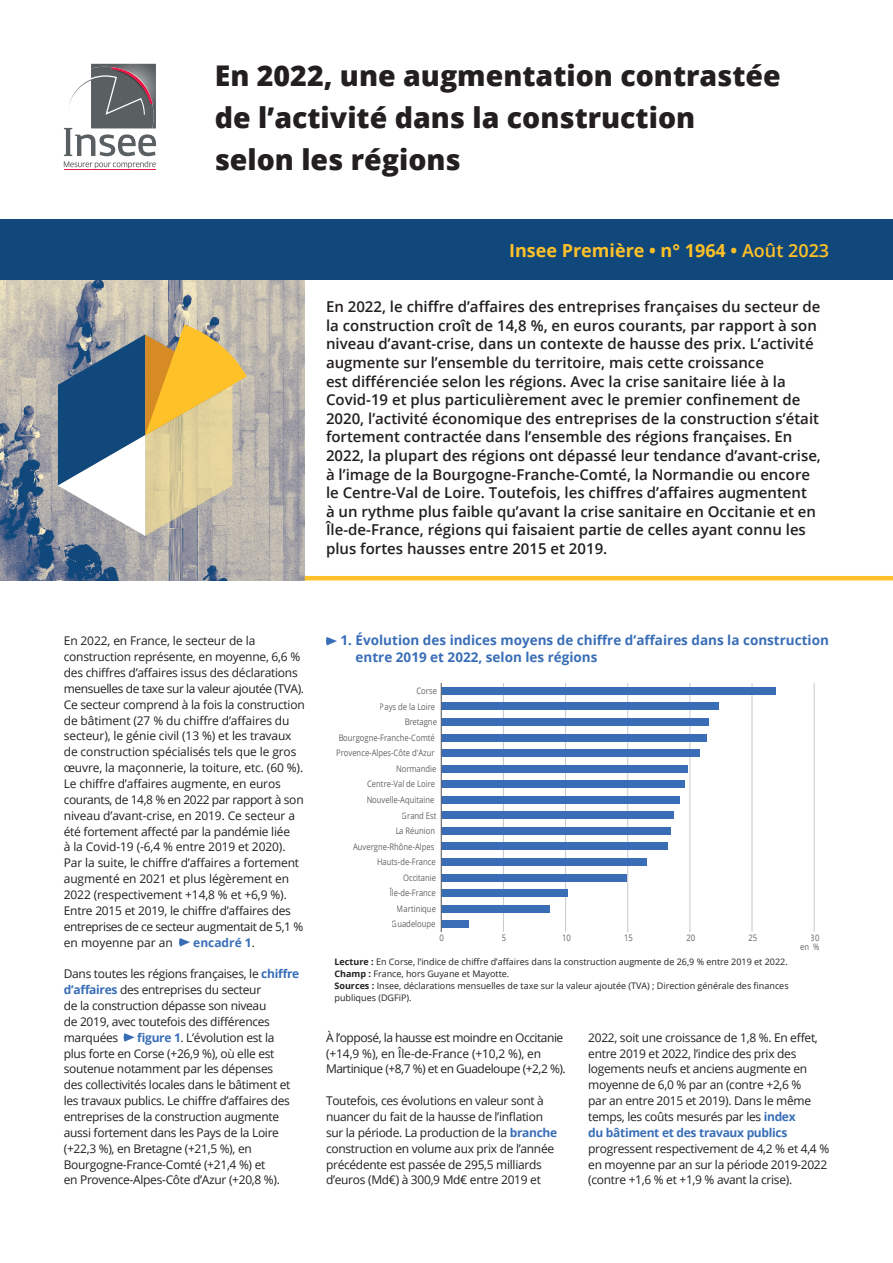
<style>
.page{position:relative;width:893px;height:1263px;background:#fff}
.page>*{position:absolute;margin:0;border:0;box-sizing:border-box;transform-origin:0 0}
.gros_titre{font:800 28.5px/42.3px "Open Sans";color:#231f20}
.bandeau{font:700 18px "Open Sans";color:#fec128}
.intro{font:600 15px/18.6px "Open Sans";color:#231f20}
.titre_figure_encadré{font:700 13.5px/16.2px "Open Sans";color:#396eb7}
.texte{font:12px/15.9px "Open Sans";letter-spacing:-.025em;color:#231f20}
.texte-2{font:700 12px "Open Sans";color:#396eb7}
.legende_figure{font:9px/12px "Open Sans";color:#231f20}
.t1{font:9px/8.9px "Open Sans";color:#636366;text-align:right;scale:.85 1}
.s1{font-weight:600}
.s2{font-weight:700}
.s3{font-weight:400;color:#231f20}
.s4{font-weight:700;color:#396eb7}
</style>
<div class="page">
<hr style="left:64px;top:170px;width:92px;height:1px;background:#e91847">
<svg style="left:64px;top:64px;width:92px;height:104px"></svg>
<svg style="left:179px;top:938px;width:11px;height:8px"></svg>
<svg style="left:123px;top:1033px;width:12px;height:9px"></svg>
<img style="left:0;top:280px;width:305px;height:300px">
<hr style="left:305px;top:576px;width:588px;height:4px;background:#fec128">
<div style="left:0;top:219px;width:893px;height:61px;background:#11487b"></div>
<hr style="left:503px;top:683px;width:1px;height:249px;background:#c7c8ca">
<hr style="left:565px;top:683px;width:1px;height:249px;background:#c7c8ca">
<hr style="left:627px;top:683px;width:1px;height:249px;background:#c7c8ca">
<hr style="left:690px;top:683px;width:1px;height:249px;background:#c7c8ca">
<hr style="left:752px;top:683px;width:1px;height:249px;background:#c7c8ca">
<hr style="left:814px;top:683px;width:1px;height:249px;background:#c7c8ca">
<div style="left:441px;top:920px;width:28px;height:8px;background:#396eb7"></div>
<div style="left:441px;top:905px;width:108px;height:7px;background:#396eb7"></div>
<div style="left:441px;top:889px;width:127px;height:8px;background:#396eb7"></div>
<div style="left:441px;top:874px;width:185px;height:7px;background:#396eb7"></div>
<div style="left:441px;top:858px;width:205px;height:8px;background:#396eb7"></div>
<div style="left:441px;top:842px;width:226px;height:8px;background:#396eb7"></div>
<div style="left:441px;top:827px;width:230px;height:8px;background:#396eb7"></div>
<div style="left:441px;top:811px;width:233px;height:8px;background:#396eb7"></div>
<div style="left:441px;top:796px;width:239px;height:8px;background:#396eb7"></div>
<div style="left:441px;top:780px;width:244px;height:8px;background:#396eb7"></div>
<div style="left:441px;top:765px;width:246px;height:7px;background:#396eb7"></div>
<div style="left:441px;top:749px;width:259px;height:8px;background:#396eb7"></div>
<div style="left:441px;top:734px;width:266px;height:7px;background:#396eb7"></div>
<div style="left:441px;top:718px;width:267px;height:8px;background:#396eb7"></div>
<div style="left:441px;top:702px;width:277px;height:8px;background:#396eb7"></div>
<div style="left:441px;top:687px;width:335px;height:8px;background:#396eb7"></div>
<hr style="left:441px;top:683px;width:1px;height:249px;background:#636366">
<svg style="left:326px;top:637px;width:11px;height:8px"></svg>
<svg style="left:58px;top:324px;width:189px;height:212px;background:#a8a690"></svg>
<p class="gros_titre" style="left:215px;top:53px;width:567px">En 2022, une augmentation contrastée de l’activité dans la construction selon les régions</p>
<p class="bandeau" style="left:509px;top:237px;width:322px">Insee Première • n° 1964 • <span class="s1">Août 2023</span></p>
<p class="intro" style="left:326px;top:297px;width:496px">En 2022, le chiffre d’affaires des entreprises françaises du secteur de la construction croît de 14,8 %, en euros courants, par rapport à son niveau d’avant-crise, dans un contexte de hausse des prix. L’activité augmente sur l’ensemble du territoire, mais cette croissance<br>est différenciée selon les régions. Avec la crise sanitaire liée à la Covid-19 et plus particulièrement avec le premier confinement de 2020, l’activité économique des entreprises de la construction s’était fortement contractée dans l’ensemble des régions françaises. En 2022, la plupart des régions ont dépassé leur tendance d’avant-crise, à l’image de la Bourgogne-Franche-Comté, la Normandie ou encore le Centre-Val de Loire. Toutefois, les chiffres d’affaires augmentent<br>à un rythme plus faible qu’avant la crise sanitaire en Occitanie et en Île‑de-France, régions qui faisaient partie de celles ayant connu les plus fortes hausses entre 2015 et 2019.</p>
<p class="titre_figure_encadré" style="left:356px;top:632px;width:475px;text-indent:-15px">1. Évolution des indices moyens de chiffre d’affaires dans la construction entre 2019 et 2022, selon les régions</p>
<p class="texte" style="left:64px;top:633px;width:242px">En 2022, en France, le secteur de la construction représente, en moyenne, 6,6 % des chiffres d’affaires issus des déclarations mensuelles de taxe sur la valeur ajoutée (TVA).<br>Ce secteur comprend à la fois la construction de bâtiment (27 % du chiffre d’affaires du secteur), le génie civil (13 %) et les travaux de construction spécialisés tels que le gros œuvre, la maçonnerie, la toiture, etc. (60 %).<br>Le chiffre d’affaires augmente, en euros courants, de 14,8 % en 2022 par rapport à son niveau d’avant-crise, en 2019. Ce secteur a été fortement affecté par la pandémie liée<br>à la Covid-19 (-6,4 % entre 2019 et 2020).<br>Par la suite, le chiffre d’affaires a fortement augmenté en 2021 et plus légèrement en 2022 (respectivement +14,8 % et +6,9 %).<br>Entre 2015 et 2019, le chiffre d’affaires des entreprises de ce secteur augmentait de 5,1 % en moyenne par an</p>
<p class="t1" style="left:416px;top:686px;width:26px">Corse</p>
<p class="t1" style="left:380px;top:702px;width:67px">Pays de la Loire</p>
<p class="t1" style="left:404px;top:717px;width:40px">Bretagne</p>
<p class="t1" style="left:338px;top:733px;width:115px">Bourgogne-Franche-Comté</p>
<p class="t1" style="left:336px;top:748px;width:117px">Provence-Alpes-Côte d'Azur</p>
<p class="t1" style="left:396px;top:764px;width:49px">Normandie</p>
<p class="t1" style="left:367px;top:779px;width:82px">Centre-Val de Loire</p>
<p class="t1" style="left:366px;top:795px;width:81px">Nouvelle-Aquitaine</p>
<p class="t1" style="left:402px;top:810px;width:43px">Grand Est</p>
<p class="t1" style="left:395px;top:826px;width:48px">La Réunion</p>
<p class="t1" style="left:353px;top:842px;width:97px">Auvergne-Rhône-Alpes</p>
<p class="t1" style="left:377px;top:857px;width:71px">Hauts-de-France</p>
<p class="t1" style="left:403px;top:873px;width:40px">Occitanie</p>
<p class="t1" style="left:390px;top:888px;width:56px">Île-de-France</p>
<p class="t1" style="left:397px;top:904px;width:48px">Martinique</p>
<p class="t1" style="left:392px;top:919px;width:53px">Guadeloupe</p>
<p class="t1" style="left:439px;top:933px;width:7px">0</p>
<p class="t1" style="left:502px;top:933px;width:7px">5</p>
<p class="t1" style="left:562px;top:933px;width:12px">10</p>
<p class="t1" style="left:624px;top:933px;width:12px">15</p>
<p class="t1" style="left:686px;top:933px;width:12px">20</p>
<p class="t1" style="left:748px;top:933px;width:12px">25</p>
<p class="t1" style="left:800px;top:933px;width:24px">30 en %</p>
<p class="legende_figure" style="left:334px;top:955px;width:455px"><span class="s2">Lecture :</span> En Corse, l’indice de chiffre d’affaires dans la construction augmente de 26,9 % entre 2019 et 2022.</p>
<p class="legende_figure" style="left:334px;top:967px;width:176px"><span class="s2">Champ :</span> France, hors Guyane et Mayotte.</p>
<p class="legende_figure" style="left:334px;top:979px;width:456px"><span class="s2">Sources :</span> Insee, déclarations mensuelles de taxe sur la valeur ajoutée (TVA) ; Direction générale des finances publiques (DGFiP).</p>
<p class="texte-2" style="left:193px;top:934px;width:63px">encadré 1<span class="s3">.</span></p>
<p class="texte" style="left:64px;top:966px;width:237px">Dans toutes les régions françaises, le <span class="s4">chiffre d’affaires</span> des entreprises du secteur<br>de la construction dépasse son niveau<br>de 2019, avec toutefois des différences marquées</p>
<p class="texte" style="left:64px;top:1029px;width:228px;text-indent:73px"><span class="s4">figure 1</span>. L’évolution est la plus forte en Corse (+26,9 %), où elle est soutenue notamment par les dépenses des collectivités locales dans le bâtiment et les travaux publics. Le chiffre d’affaires des entreprises de la construction augmente aussi fortement dans les Pays de la Loire (+22,3 %), en Bretagne (+21,5 %), en Bourgogne-France-Comté (+21,4 %) et<br>en Provence-Alpes-Côte d’Azur (+20,8 %).</p>
<p class="texte" style="left:326px;top:1029px;width:241px">À l’opposé, la hausse est moindre en Occitanie (+14,9 %), en Île-de-France (+10,2 %), en<br>Martinique (+8,7 %) et en Guadeloupe (+2,2 %).</p>
<p class="texte" style="left:588px;top:1029px;width:242px">2022, soit une croissance de 1,8 %. En effet, entre 2019 et 2022, l’indice des prix des logements neufs et anciens augmente en moyenne de 6,0 % par an (contre +2,6 %<br>par an entre 2015 et 2019). Dans le même temps, les coûts mesurés par les <span class="s4">index<br>du bâtiment et des travaux publics </span>progressent respectivement de 4,2 % et 4,4 % en moyenne par an sur la période 2019-2022 (contre +1,6 % et +1,9 % avant la crise).</p>
<p class="texte" style="left:326px;top:1092px;width:233px">Toutefois, ces évolutions en valeur sont à nuancer du fait de la hausse de l’inflation sur la période. La production de la <span class="s4">branche </span>construction en volume aux prix de l’année précédente est passée de 295,5 milliards d’euros (Md€) à 300,9 Md€ entre 2019 et</p>
</div>
